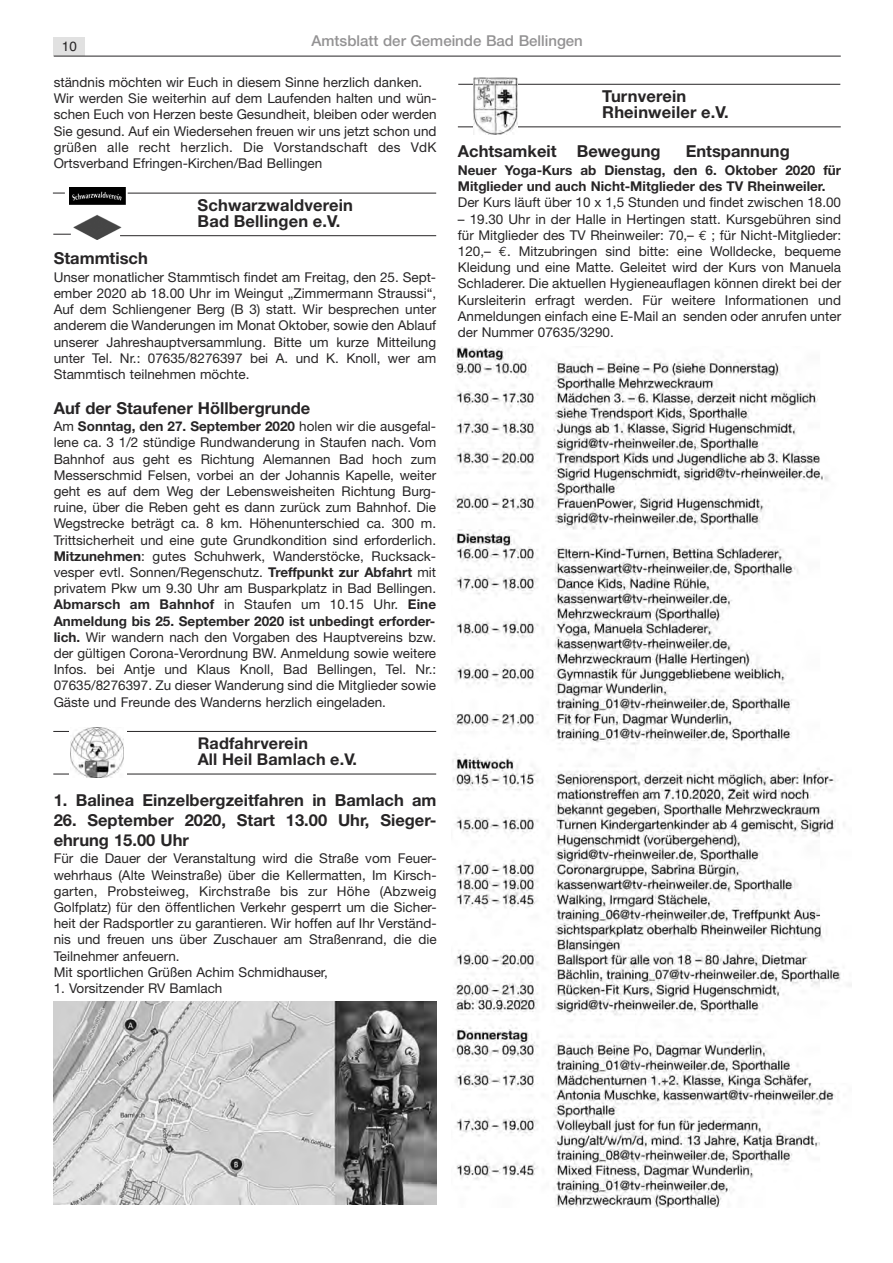
<style>
.page{position:relative;width:893px;height:1263px;background:#fff}
.page>*{position:absolute;margin:0;border:0;box-sizing:border-box;transform-origin:0 0}
.t1{font:700 16.5px/16.5px "Helvetica Neue";color:#272526}
.t2{font:700 16.2px/16.5px "Helvetica Neue";letter-spacing:.01em;color:#272526}
.t3{font:500 15px "Helvetica Neue";color:#939293}
.t4{font:13.5px/16.2px "Helvetica Neue";color:#272526;text-align:justify}
.t5{font:700 13.5px/16.2px "Helvetica Neue";color:#272526}
.t6{font:13.5px "Helvetica";color:#272526}
.s1{font-weight:700}
.s2{font-family:"Euro Mono"}
</style>
<div class="page">
<div style="left:54px;top:38px;width:31px;height:18px;background:#e1e1e1"></div>
<hr style="left:54px;top:56px;width:786px;height:1px;background:#272526">
<img style="left:69px;top:188px;width:57px;height:52px">
<hr style="left:128px;top:193px;width:308px;height:1px;background:#272526">
<hr style="left:120px;top:235px;width:316px;height:1px;background:#272526">
<svg style="left:53px;top:234px;width:18px;height:1px"></svg>
<svg style="left:53px;top:193px;width:12px;height:1px"></svg>
<hr style="left:53px;top:731px;width:383px;height:1px;background:#272526">
<hr style="left:127px;top:774px;width:309px;height:1px;background:#272526">
<hr style="left:53px;top:774px;width:34px;height:1px;background:#272526">
<div style="left:69px;top:723px;width:57px;height:60px;background:#fff"></div>
<img style="left:70px;top:728px;width:54px;height:50px">
<img style="left:54px;top:1001px;width:382px;height:203px">
<hr style="left:458px;top:84px;width:382px;height:1px;background:#272526">
<hr style="left:518px;top:126px;width:322px;height:1px;background:#272526">
<hr style="left:458px;top:126px;width:40px;height:1px;background:#272526">
<svg style="left:473px;top:77px;width:45px;height:58px"></svg>
<img style="left:474px;top:78px;width:43px;height:56px">
<img style="left:452px;top:347px;width:399px;height:860px">
<p class="t3" style="left:311px;top:35px;width:273px">Amtsblatt der Gemeinde Bad Bellingen</p>
<p class="t6" style="left:62px;top:38px;width:17px">10</p>
<p class="t4" style="left:54px;top:75px;width:384px;text-align:left">ständnis möchten wir Euch in diesem Sinne herzlich danken.<br>Wir werden Sie weiterhin auf dem Laufenden halten und wün&shy;schen Euch von Herzen beste Gesundheit, bleiben oder werden Sie gesund. Auf ein Wiedersehen freuen wir uns jetzt schon und grüßen alle recht herzlich. Die Vorstandschaft des VdK Ortsverband Efringen-Kirchen/Bad Bellingen</p>
<p class="t1" style="left:197px;top:198px;width:157px">Schwarzwaldverein<br>Bad Bellingen e.V.</p>
<p class="t1" style="left:54px;top:252px;width:96px">Stammtisch</p>
<p class="t4" style="left:54px;top:270px;width:384px">Unser monatlicher Stammtisch findet am Freitag, den 25. Sept&shy;ember 2020 ab 18.00 Uhr im Weingut „Zimmermann Straussi“, Auf dem Schliengener Berg (B 3) statt. Wir besprechen unter anderem die Wanderungen im Monat Oktober, sowie den Ablauf unserer Jahreshauptversammlung. Bitte um kurze Mitteilung unter Tel. Nr.: 07635/8276397 bei A. und K. Knoll, wer am Stammtisch teilnehmen möchte.</p>
<p class="t1" style="left:54px;top:401px;width:258px">Auf der Staufener Höllbergrunde</p>
<p class="t4" style="left:54px;top:420px;width:384px">Am <span class="s1">Sonntag, den 27. September 2020</span> holen wir die ausgefal&shy;lene ca. 3 1/2 stündige Rundwanderung in Staufen nach. Vom Bahnhof aus geht es Richtung Alemannen Bad hoch zum Messerschmid Felsen, vorbei an der Johannis Kapelle, weiter geht es auf dem Weg der Lebensweisheiten Richtung Burg&shy;ruine, über die Reben geht es dann zurück zum Bahnhof. Die Wegstrecke beträgt ca. 8 km. Höhenunterschied ca. 300 m.<br>Trittsicherheit und eine gute Grundkondition sind erforderlich.<br><span class="s1">Mitzunehmen</span>: gutes Schuhwerk, Wanderstöcke, Rucksack&shy;vesper evtl. Sonnen/Regenschutz. <span class="s1">Treffpunkt zur Abfahrt</span> mit privatem Pkw um 9.30 Uhr am Busparkplatz in Bad Bellingen.<br><span class="s1">Abmarsch am Bahnhof</span> in Staufen um 10.15 Uhr. <span class="s1">Eine Anmeldung bis 25. September 2020 ist unbedingt erforder&shy;lich.</span> Wir wandern nach den Vorgaben des Hauptvereins bzw. der gültigen Corona-Verordnung BW. Anmeldung sowie weitere Infos. bei Antje und Klaus Knoll, Bad Bellingen, Tel. Nr.:<br>07635/8276397. Zu dieser Wanderung sind die Mitglieder sowie Gäste und Freunde des Wanderns herzlich eingeladen.</p>
<p class="t2" style="left:198px;top:736px;width:161px">Radfahrverein<br>All Heil Bamlach e.V.</p>
<p class="t1" style="left:54px;top:794px;width:384px">1. Balinea Einzelbergzeitfahren in Bamlach am</p>
<p class="t1" style="left:54px;top:812px;width:384px;line-height:19.8px">26. September 2020, Start 13.00 Uhr, Sieger&shy;ehrung 15.00 Uhr</p>
<p class="t4" style="left:54px;top:852px;width:384px;text-align:left">Für die Dauer der Veranstaltung wird die Straße vom Feuer&shy;wehrhaus (Alte Weinstraße) über die Kellermatten, Im Kirsch&shy;garten, Probsteiweg, Kirchstraße bis zur Höhe (Abzweig Golfplatz) für den öffentlichen Verkehr gesperrt um die Sicher&shy;heit der Radsportler zu garantieren. Wir hoffen auf Ihr Verständ&shy;nis und freuen uns über Zuschauer am Straßenrand, die die Teilnehmer anfeuern.<br>Mit sportlichen Grüßen Achim Schmidhauser,</p>
<p class="t4" style="left:54px;top:982px;width:170px">1. Vorsitzender RV Bamlach</p>
<p class="t1" style="left:602px;top:89px;width:128px">Turnverein<br>Rheinweiler e.V.</p>
<p class="t1" style="left:458px;top:145px;width:204px">Achtsamkeit Bewegung</p>
<p class="t1" style="left:685px;top:145px;width:105px">Entspannung</p>
<p class="t5" style="left:458px;top:163px;width:385px">Neuer Yoga-Kurs ab Dienstag, den 6. Oktober 2020 für<br>Mitglieder und auch Nicht-Mitglieder des TV Rheinweiler.</p>
<p class="t4" style="left:458px;top:196px;width:385px">Der Kurs läuft über 10 x 1,5 Stunden und findet zwischen 18.00</p>
<p class="t4" style="left:458px;top:212px;width:385px">– 19.30 Uhr in der Halle in Hertingen statt. Kursgebühren sind für Mitglieder des TV Rheinweiler: 70,– <span class="s2">€</span> ; für Nicht-Mitglieder:<br>120,– <span class="s2">€</span>. Mitzubringen sind bitte: eine Wolldecke, bequeme Kleidung und eine Matte. Geleitet wird der Kurs von Manuela Schladerer. Die aktuellen Hygieneauflagen können direkt bei der Kursleiterin erfragt werden. Für weitere Informationen und Anmeldungen einfach eine E-Mail an senden oder anrufen unter der Nummer 07635/3290.</p>
</div>
